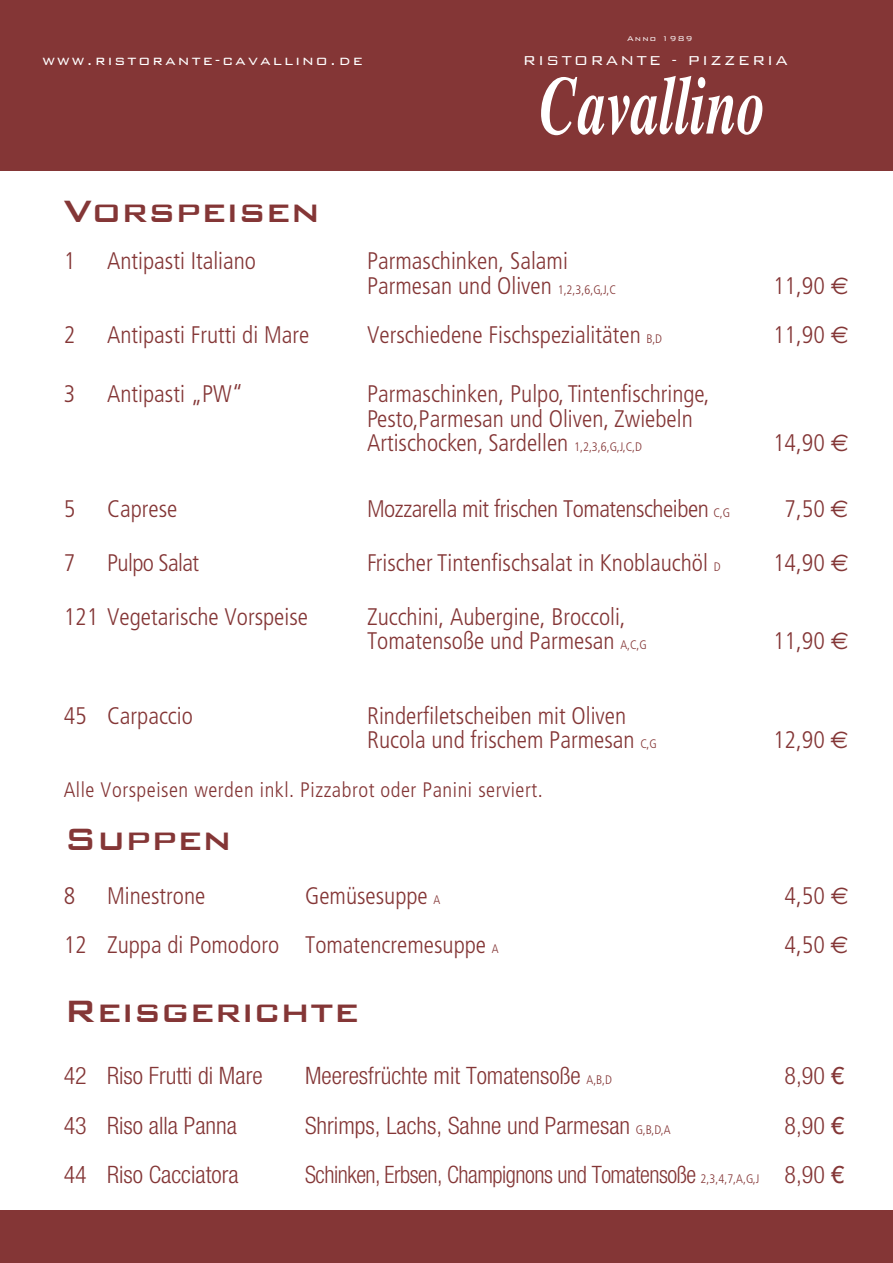
<style>
.page{position:relative;width:893px;height:1263px;background:#fff}
.page>*{position:absolute;margin:0;border:0;box-sizing:border-box;transform-origin:0 0}
.t1{font:500 41.25px "Bank Gothic";color:#843636}
.t2{font:300 condensed 24px/24.8px "Frutiger";color:#843636}
.t3{font:300 condensed 24px "Helvetica Neue";color:#843636}
.t4{font:300 condensed 24px "Helvetica Neue";letter-spacing:-.02em;color:#843636;scale:.95 1}
.t5{font:300 condensed 24px "Frutiger";letter-spacing:-.02em;color:#843636}
.t6{font:300 condensed 24px "Frutiger";letter-spacing:-.025em;color:#843636}
.t7{font:300 condensed 21px "Frutiger";letter-spacing:.025em;color:#843636}
.t8{font:300 17.1px "Bank Gothic";letter-spacing:.12em;color:#fff}
.t9{font:300 9.15px "Bank Gothic";letter-spacing:.12em;color:#fff}
.s1{font-size:12.45px}
.s2{font-family:"Euro Sans";font-weight:400;font-stretch:normal}
.s3{font-family:"Frutiger";font-size:12.45px}
.s4{font-weight:400;font-stretch:normal}
</style>
<div class="page">
<div style="left:0;top:0;width:893px;height:170px;background:#843636"></div>
<svg style="left:541px;top:76px;width:221px;height:59px"></svg>
<div style="left:0;top:1210px;width:893px;height:53px;background:#843636"></div>
<p class="t8" style="left:43px;top:47px;width:322px">www.ristorante-cavallino.de</p>
<p class="t9" style="left:627px;top:32px;width:67px">Anno 1989</p>
<p class="t8" style="left:523px;top:47px;width:266px">RISTORANTE - PIZZERIA</p>
<h1 class="t1" style="left:64px;top:179px;width:258px">Vorspeisen</h1>
<p class="t2" style="left:64px;top:249px;width:13px">1</p>
<p class="t2" style="left:107px;top:249px;width:150px">Antipasti Italiano</p>
<p class="t2" style="left:367px;top:249px;width:251px">Parmaschinken, Salami<br>Parmesan und Oliven <span class="s1">1,2,3,6,G,J,C</span></p>
<p class="t2" style="left:773px;top:273px;width:77px">11,90 <span class="s2">€</span></p>
<p class="t2" style="left:64px;top:323px;width:13px">2</p>
<p class="t2" style="left:107px;top:323px;width:204px">Antipasti Frutti di Mare</p>
<p class="t2" style="left:367px;top:323px;width:297px">Verschiedene Fischspezialitäten <span class="s1">B,D</span></p>
<p class="t2" style="left:773px;top:323px;width:77px">11,90 <span class="s2">€</span></p>
<p class="t2" style="left:64px;top:381px;width:13px">3</p>
<p class="t2" style="left:107px;top:381px;width:138px">Antipasti „PW“</p>
<p class="t2" style="left:367px;top:381px;width:344px">Parmaschinken, Pulpo, Tintenfischringe,<br>Pesto,Parmesan und Oliven, Zwiebeln<br>Artischocken, Sardellen <span class="s1">1,2,3,6,G,J,C,D</span></p>
<p class="t2" style="left:773px;top:431px;width:77px">14,90 <span class="s2">€</span></p>
<p class="t2" style="left:64px;top:497px;width:13px">5</p>
<p class="t2" style="left:107px;top:497px;width:72px">Caprese</p>
<p class="t5" style="left:367px;top:495px;width:365px">Mozzarella mit frischen Tomatenscheiben <span class="s1">C,G</span></p>
<p class="t2" style="left:785px;top:497px;width:66px">7,50 <span class="s2">€</span></p>
<p class="t2" style="left:64px;top:551px;width:13px">7</p>
<p class="t6" style="left:107px;top:549px;width:94px">Pulpo Salat</p>
<p class="t2" style="left:367px;top:551px;width:355px">Frischer Tintenfischsalat in Knoblauchöl <span class="s1">D</span></p>
<p class="t2" style="left:773px;top:551px;width:77px">14,90 <span class="s2">€</span></p>
<p class="t2" style="left:64px;top:604px;width:246px">121 Vegetarische Vorspeise</p>
<p class="t2" style="left:367px;top:604px;width:281px">Zucchini, Aubergine, Broccoli,<br>Tomatensoße und Parmesan <span class="s1">A,C,G</span></p>
<p class="t2" style="left:773px;top:629px;width:77px">11,90 <span class="s2">€</span></p>
<p class="t2" style="left:64px;top:703px;width:131px">45 Carpaccio</p>
<p class="t2" style="left:367px;top:703px;width:291px">Rinderfiletscheiben mit Oliven<br>Rucola und frischem Parmesan <span class="s1">C,G</span></p>
<p class="t2" style="left:773px;top:728px;width:77px">12,90 <span class="s2">€</span></p>
<p class="t7" style="left:64px;top:778px;width:481px">Alle Vorspeisen werden inkl. Pizzabrot oder Panini serviert.</p>
<h1 class="t1" style="left:64px;top:808px;width:170px">Suppen</h1>
<p class="t2" style="left:64px;top:883px;width:13px">8</p>
<p class="t2" style="left:107px;top:883px;width:100px">Minestrone</p>
<p class="t2" style="left:305px;top:883px;width:137px">Gemüsesuppe <span class="s1">A</span></p>
<p class="t2" style="left:785px;top:883px;width:66px">4,50 <span class="s2">€</span></p>
<p class="t2" style="left:64px;top:933px;width:436px">12 Zuppa di Pomodoro Tomatencremesuppe <span class="s1">A</span></p>
<p class="t2" style="left:785px;top:933px;width:66px">4,50 <span class="s2">€</span></p>
<h1 class="t1" style="left:64px;top:979px;width:297px">Reisgerichte</h1>
<p class="t3" style="left:64px;top:1062px;width:200px">42 Riso Frutti di Mare</p>
<p class="t3" style="left:305px;top:1062px;width:308px">Meeresfrüchte mit Tomatensoße <span class="s3">A,B,D</span></p>
<p class="t3" style="left:785px;top:1062px;width:61px">8,90 <span class="s4">€</span></p>
<p class="t3" style="left:64px;top:1111px;width:175px">43 Riso alla Panna</p>
<p class="t3" style="left:305px;top:1111px;width:367px">Shrimps, Lachs, Sahne und Parmesan <span class="s3">G,B,D,A</span></p>
<p class="t3" style="left:785px;top:1111px;width:61px">8,90 <span class="s4">€</span></p>
<p class="t3" style="left:64px;top:1161px;width:176px">44 Riso Cacciatora</p>
<p class="t4" style="left:305px;top:1161px;width:569px">Schinken, Erbsen, Champignons und Tomatensoße <span class="s3">2,3,4,7,A,G,J</span> 8,90 <span class="s4">€</span></p>
</div>
